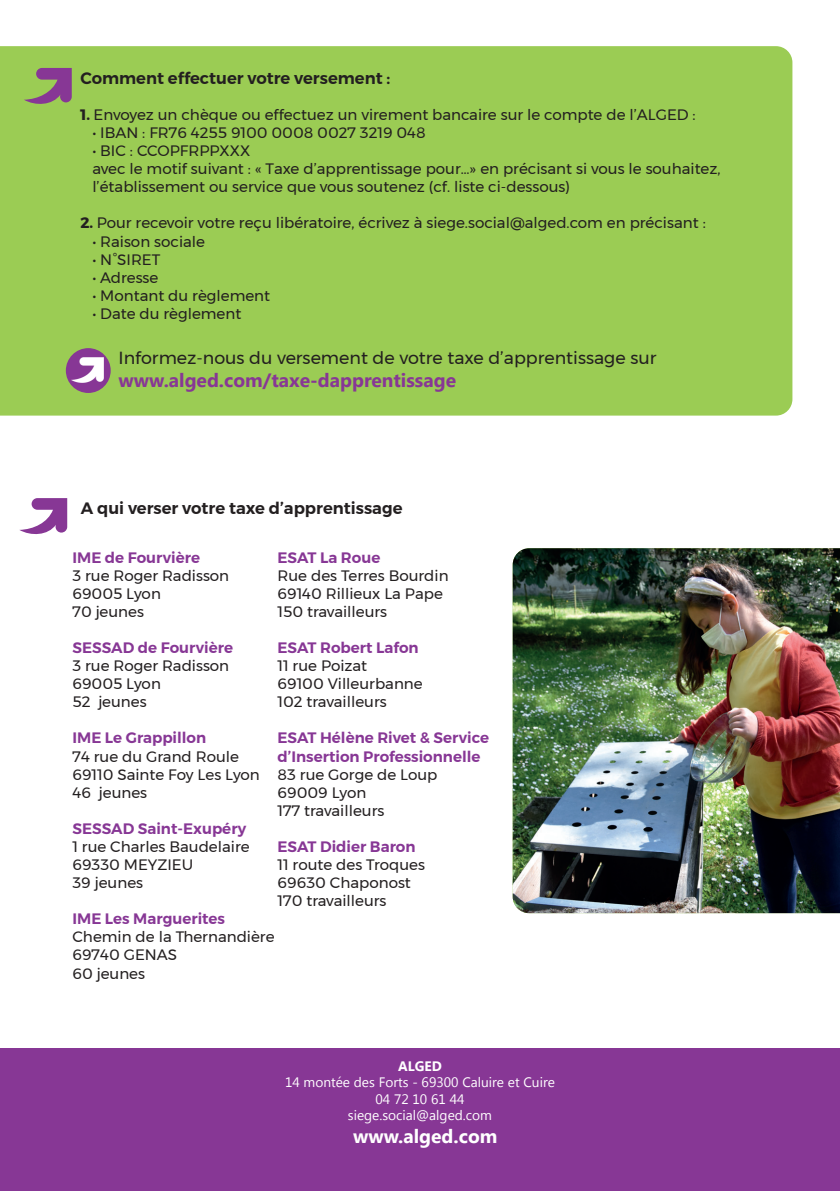
<style>
.page{position:relative;width:840px;height:1191px;background:#fff}
.page>*{position:absolute;margin:0;border:0;box-sizing:border-box;transform-origin:0 0}
.t1{font:700 19.2px "Nirmala UI";color:#873795}
.t2{font:700 19.2px "Nirmala UI";color:#fff}
.t3{font:17.4px "Montserrat";color:#231f20}
.t4{font:600 16.4px "Montserrat";color:#231f20}
.t5{font:15px/18px "Montserrat";color:#231f20}
.t6{font:600 15px/18px "Montserrat";color:#873795}
.t7{font:13.6px/16.4px "Microsoft New Tai Lue";color:#fff;text-align:center}
.t8{font:700 13.6px "Microsoft New Tai Lue";color:#fff}
.s1{font-weight:700}
</style>
<div class="page">
<div style="left:0;top:1048px;width:839px;height:143px;background:#873795"></div>
<div style="left:0;top:46px;width:792px;height:369px;background:#9bcc54"></div>
<svg style="left:24px;top:68px;width:48px;height:38px;background:#907d76"></svg>
<div style="left:66px;top:348px;width:45px;height:45px;background:#873795;border-radius:50%"></div>
<img style="left:71px;top:358px;width:32px;height:24px">
<img style="left:512px;top:548px;width:327px;height:365px">
<svg style="left:19px;top:498px;width:48px;height:37px"></svg>
<p class="t4" style="left:80px;top:65px;width:311px">Comment effectuer votre versement :</p>
<p class="t5" style="left:80px;top:105px;width:616px"><span class="s1">1.</span> Envoyez un chèque ou effectuez un virement bancaire sur le compte de l’ALGED :</p>
<p class="t5" style="left:92px;top:124px;width:335px">• IBAN : FR76 4255 9100 0008 0027 3219 048</p>
<p class="t5" style="left:92px;top:142px;width:629px">• BIC : CCOPFRPPXXX<br>avec le motif suivant : « Taxe d’apprentissage pour…» en précisant si vous le souhaitez, l’établissement ou service que vous soutenez (cf. liste ci-dessous)</p>
<p class="t5" style="left:80px;top:214px;width:626px"><span class="s1">2.</span> Pour recevoir votre reçu libératoire, écrivez à siege.social@alged.com en précisant :</p>
<p class="t5" style="left:92px;top:232px;width:114px">• Raison sociale</p>
<p class="t5" style="left:92px;top:250px;width:69px">• N°SIRET</p>
<p class="t5" style="left:92px;top:268px;width:67px">• Adresse</p>
<p class="t5" style="left:92px;top:286px;width:179px">• Montant du règlement</p>
<p class="t5" style="left:92px;top:304px;width:150px">• Date du règlement</p>
<p class="t3" style="left:118px;top:344px;width:539px">Informez-nous du versement de votre taxe d’apprentissage sur</p>
<p class="t1" style="left:118px;top:364px;width:339px">www.alged.com/taxe-dapprentissage</p>
<p class="t4" style="left:81px;top:495px;width:323px">A qui verser votre taxe d’apprentissage</p>
<p class="t6" style="left:277px;top:548px;width:104px">ESAT La Roue</p>
<p class="t5" style="left:277px;top:566px;width:172px">Rue des Terres Bourdin<br>69140 Rillieux La Pape<br>150 travailleurs</p>
<p class="t6" style="left:277px;top:639px;width:142px">ESAT Robert Lafon</p>
<p class="t5" style="left:277px;top:656px;width:146px">11 rue Poizat<br>69100 Villeurbanne<br>102 travailleurs</p>
<p class="t6" style="left:277px;top:729px;width:213px">ESAT Hélène Rivet &amp; Service d’Insertion Professionnelle</p>
<p class="t5" style="left:277px;top:765px;width:161px">83 rue Gorge de Loup<br>69009 Lyon<br>177 travailleurs</p>
<p class="t6" style="left:277px;top:837px;width:139px">ESAT Didier Baron</p>
<p class="t5" style="left:277px;top:855px;width:149px">11 route des Troques<br>69630 Chaponost<br>170 travailleurs</p>
<p class="t6" style="left:72px;top:548px;width:129px">IME de Fourvière</p>
<p class="t5" style="left:72px;top:566px;width:158px">3 rue Roger Radisson<br>69005 Lyon<br>70 jeunes</p>
<p class="t6" style="left:72px;top:639px;width:162px">SESSAD de Fourvière</p>
<p class="t5" style="left:72px;top:656px;width:158px">3 rue Roger Radisson<br>69005 Lyon<br>52 jeunes</p>
<p class="t6" style="left:72px;top:729px;width:135px">IME Le Grappillon</p>
<p class="t5" style="left:72px;top:747px;width:189px">74 rue du Grand Roule<br>69110 Sainte Foy Les Lyon<br>46 jeunes</p>
<p class="t6" style="left:72px;top:819px;width:175px">SESSAD Saint-Exupéry</p>
<p class="t5" style="left:72px;top:837px;width:179px">1 rue Charles Baudelaire<br>69330 MEYZIEU<br>39 jeunes</p>
<p class="t6" style="left:72px;top:910px;width:154px">IME Les Marguerites</p>
<p class="t5" style="left:72px;top:928px;width:203px">Chemin de la Thernandière<br>69740 GENAS<br>60 jeunes</p>
<p class="t8" style="left:398px;top:1058px;width:45px">ALGED</p>
<p class="t7" style="left:285px;top:1075px;width:271px">14 montée des Forts - 69300 Caluire et Cuire<br>04 72 10 61 44<br>siege.social@alged.com</p>
<p class="t2" style="left:353px;top:1120px;width:146px">www.alged.com</p>
</div>
